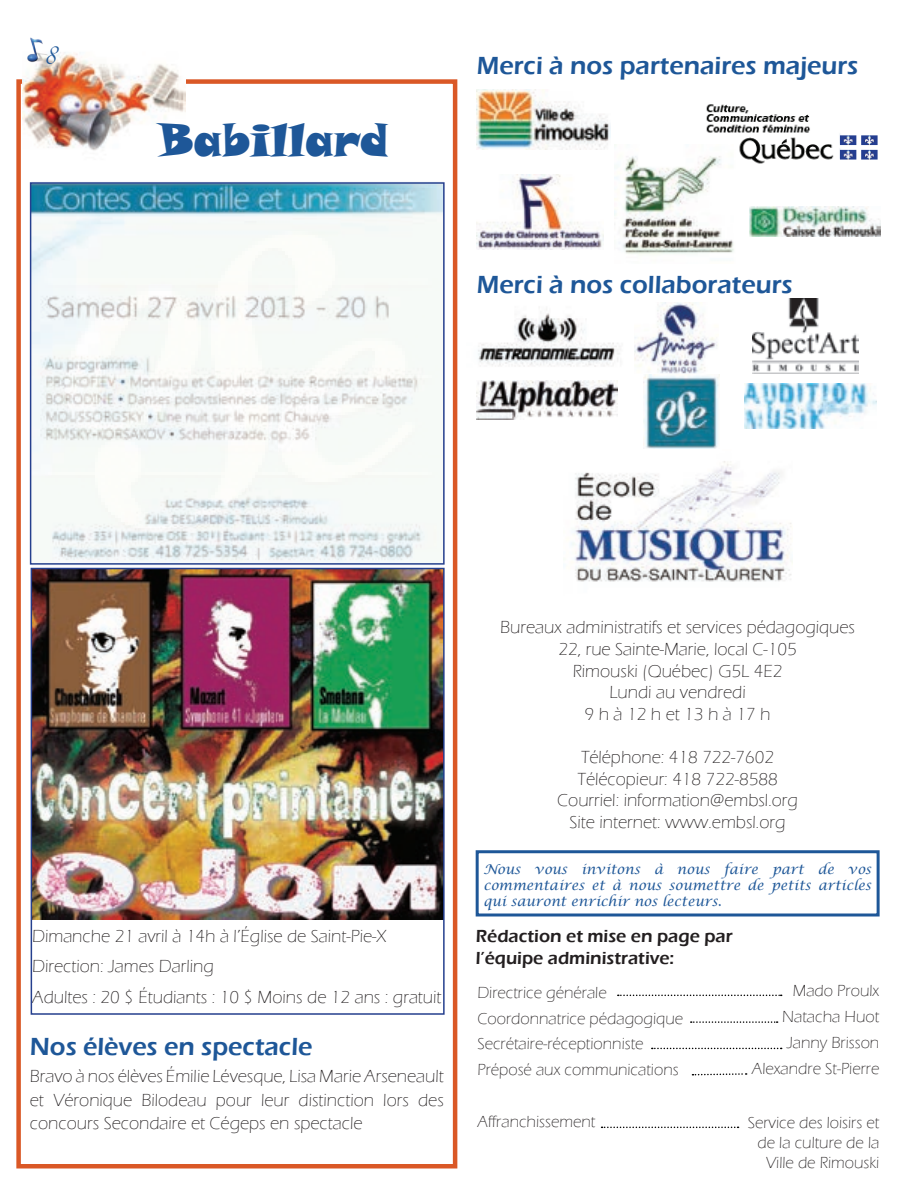
<style>
.page{position:relative;width:918px;height:1188px;background:#fff}
.page>*{position:absolute;margin:0;border:0;box-sizing:border-box;transform-origin:0 0}
.t1{font:45px "Snap ITC";color:#1e5798}
.t2{font:27px "Vivaldii";color:#1e5798}
.t3{font:600 25.5px "Eras ITC";color:#1e5798}
.t4{font:300 18px/21.6px "Eras ITC";color:#231f20;text-align:center}
.t5{font:600 18px/21.6px "Eras ITC";color:#231f20}
.t6{font:300 16.5px/25.8px "Eras ITC";color:#231f20;text-align:right}
.t7{font:italic 13.5px/16.2px "Lucida Calligraphy";color:#1e5798;text-align:justify}
</style>
<div class="page">
<div style="left:476px;top:850px;width:404px;height:66px;border:3px solid #1e5798"></div>
<div style="left:16px;top:79px;width:441px;height:1089px;border:4px solid #da5826"></div>
<img style="left:749px;top:206px;width:131px;height:30px">
<img style="left:476px;top:175px;width:127px;height:75px">
<img style="left:476px;top:89px;width:134px;height:61px">
<img style="left:753px;top:299px;width:106px;height:75px">
<img style="left:478px;top:309px;width:142px;height:72px">
<img style="left:745px;top:384px;width:132px;height:45px">
<img style="left:477px;top:381px;width:140px;height:38px">
<img style="left:22px;top:52px;width:163px;height:132px">
<img style="left:22px;top:37px;width:27px;height:27px">
<img style="left:34px;top:571px;width:408px;height:348px">
<img style="left:643px;top:375px;width:77px;height:74px">
<img style="left:706px;top:104px;width:172px;height:60px">
<img style="left:615px;top:144px;width:121px;height:111px">
<img style="left:571px;top:461px;width:220px;height:121px">
<div style="left:31px;top:568px;width:414px;height:447px;border:2px solid #253f8e"></div>
<svg style="left:618px;top:995px;width:164px;height:1px"></svg>
<svg style="left:691px;top:1021px;width:87px;height:2px"></svg>
<svg style="left:652px;top:1048px;width:130px;height:1px"></svg>
<svg style="left:692px;top:1073px;width:55px;height:3px"></svg>
<svg style="left:602px;top:1127px;width:137px;height:1px"></svg>
<img style="left:634px;top:303px;width:83px;height:71px">
<img style="left:34px;top:184px;width:407px;height:380px">
<div style="left:31px;top:181px;width:413px;height:386px;border:2px solid #253f8e"></div>
<h2 class="t2" style="left:45px;top:39px;width:13px">8</h2>
<h1 class="t1" style="left:159px;top:110px;width:231px">Babillard</h1>
<h3 class="t3" style="left:477px;top:52px;width:383px">Merci à nos partenaires majeurs</h3>
<h3 class="t3" style="left:477px;top:270px;width:317px">Merci à nos collaborateurs</h3>
<p class="t4" style="left:500px;top:617px;width:356px">Bureaux administratifs et services pédagogiques<br>22, rue Sainte-Marie, local C-105<br>Rimouski (Québec) G5L 4E2<br>Lundi au vendredi<br>9 h à 12 h et 13 h à 17 h</p>
<p class="t4" style="left:557px;top:747px;width:242px">Téléphone: 418 722-7602<br>Télécopieur: 418 722-8588<br>Courriel: information@embsl.org<br>Site internet: www.embsl.org</p>
<p class="t7" style="left:483px;top:861px;width:390px">Nous vous invitons à nous faire part de vos commentaires et à nous soumettre de petits articles qui sauront enrichir nos lecteurs.</p>
<p class="t4" style="left:32px;top:921px;width:411px;line-height:30.6px;text-align:left">Dimanche 21 avril à 14h à l’Église de Saint-Pie-X<br>Direction: James Darling<br>Adultes : 20 $ Étudiants : 10 $ Moins de 12 ans : gratuit</p>
<p class="t5" style="left:476px;top:926px;width:258px">Rédaction et mise en page par l’équipe administrative:</p>
<p class="t6" style="left:477px;top:980px;width:207px;text-align:left">Directrice générale<br>Coordonnatrice pédagogique<br>Secrétaire-réceptionniste<br>Préposé aux communications</p>
<p class="t6" style="left:477px;top:1109px;width:119px">Affranchissement</p>
<h3 class="t3" style="left:30px;top:1033px;width:284px">Nos élèves en spectacle</h3>
<p class="t4" style="left:30px;top:1065px;width:415px;line-height:23.4px;text-align:justify">Bravo à nos élèves Émilie Lévesque, Lisa Marie Arseneault et Véronique Bilodeau pour leur distinction lors des concours Secondaire et Cégeps en spectacle</p>
<p class="t6" style="left:752px;top:978px;width:129px">Mado Proulx<br>Natacha Huot<br>Janny Brisson<br>Alexandre St-Pierre</p>
<p class="t6" style="left:748px;top:1113px;width:133px;line-height:19.8px">Service des loisirs et de la culture de la<br>Ville de Rimouski</p>
</div>
